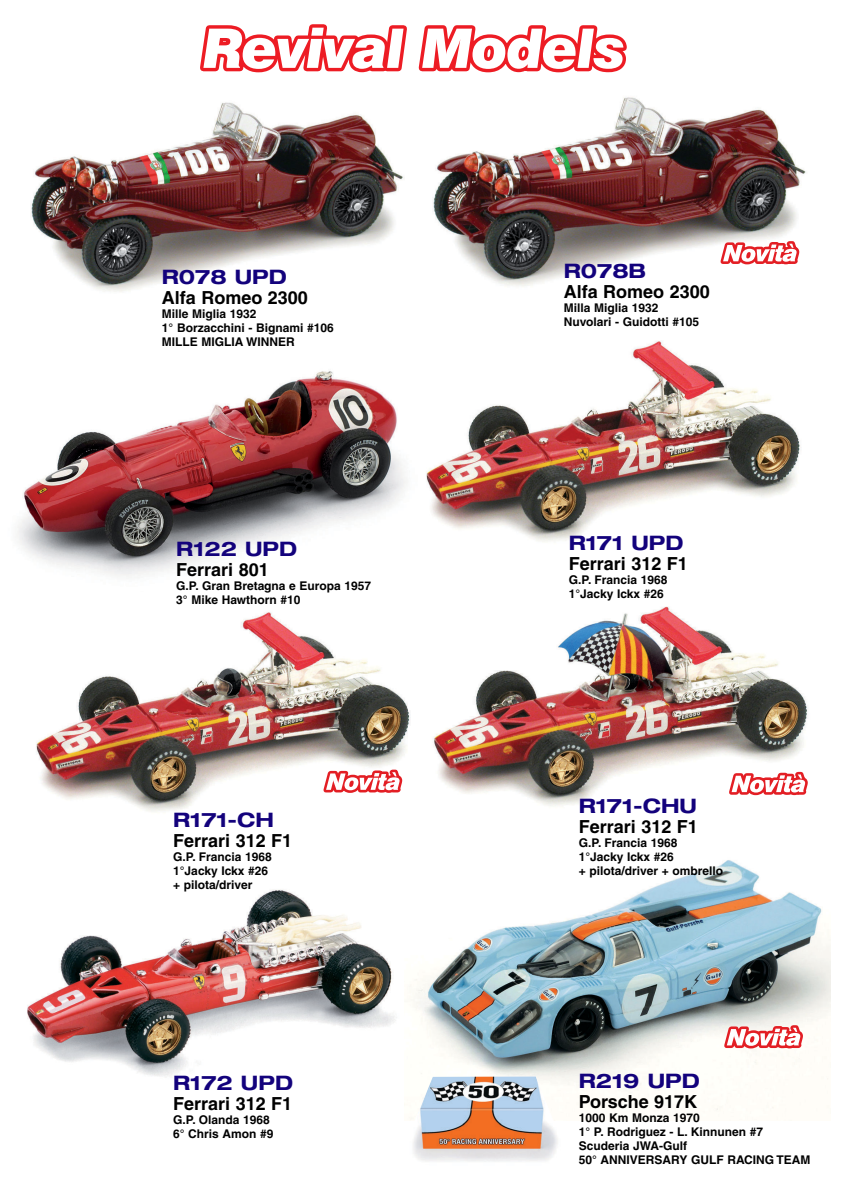
<style>
.page{position:relative;width:852px;height:1190px;background:#fff}
.page>*{position:absolute;margin:0;border:0;box-sizing:border-box;transform-origin:0 0}
.t1{font:700 expanded 20px "Helvetica Neue";color:#13027c}
.t2{font:700 18px "Helvetica";color:#000}
.t3{font:700 12px/14px "Helvetica";color:#000}
</style>
<div class="page">
<img style="left:17px;top:24px;width:814px;height:1138px">
<h1 class="t1" style="left:162px;top:270px;width:127px">R078 UPD</h1>
<h2 class="t2" style="left:162px;top:291px;width:148px">Alfa Romeo 2300</h2>
<p class="t3" style="left:162px;top:308px;width:174px">Mille Miglia 1932<br>1° Borzacchini - Bignami #106<br>MILLE MIGLIA WINNER</p>
<h1 class="t1" style="left:176px;top:541px;width:123px">R122 UPD</h1>
<h2 class="t2" style="left:176px;top:563px;width:94px">Ferrari 801</h2>
<p class="t3" style="left:176px;top:580px;width:196px">G.P. Gran Bretagna e Europa 1957<br>3° Mike Hawthorn #10</p>
<h1 class="t1" style="left:173px;top:812px;width:102px">R171-CH</h1>
<h2 class="t2" style="left:173px;top:834px;width:121px">Ferrari 312 F1</h2>
<p class="t3" style="left:173px;top:851px;width:100px">G.P. Francia 1968<br>1°Jacky Ickx #26 + pilota/driver</p>
<h1 class="t1" style="left:173px;top:1075px;width:121px">R172 UPD</h1>
<h2 class="t2" style="left:173px;top:1097px;width:121px">Ferrari 312 F1</h2>
<p class="t3" style="left:173px;top:1114px;width:102px">G.P. Olanda 1968<br>6° Chris Amon #9</p>
<h1 class="t1" style="left:564px;top:263px;width:84px">R078B</h1>
<h2 class="t2" style="left:564px;top:285px;width:148px">Alfa Romeo 2300</h2>
<p class="t3" style="left:564px;top:302px;width:137px">Milla Miglia 1932<br>Nuvolari - Guidotti #105</p>
<h1 class="t1" style="left:569px;top:535px;width:116px">R171 UPD</h1>
<h2 class="t2" style="left:569px;top:557px;width:121px">Ferrari 312 F1</h2>
<p class="t3" style="left:569px;top:574px;width:100px">G.P. Francia 1968<br>1°Jacky Ickx #26</p>
<h1 class="t1" style="left:579px;top:799px;width:120px">R171-CHU</h1>
<h2 class="t2" style="left:579px;top:820px;width:121px">Ferrari 312 F1</h2>
<p class="t3" style="left:579px;top:837px;width:146px">G.P. Francia 1968<br>1°Jacky Ickx #26<br>+ pilota/driver + ombrello</p>
<h1 class="t1" style="left:579px;top:1074px;width:123px">R219 UPD</h1>
<h2 class="t2" style="left:579px;top:1095px;width:120px">Porsche 917K</h2>
<p class="t3" style="left:579px;top:1112px;width:233px">1000 Km Monza 1970<br>1° P. Rodriguez - L. Kinnunen #7<br>Scuderia JWA-Gulf<br>50° ANNIVERSARY GULF RACING TEAM</p>
</div>
